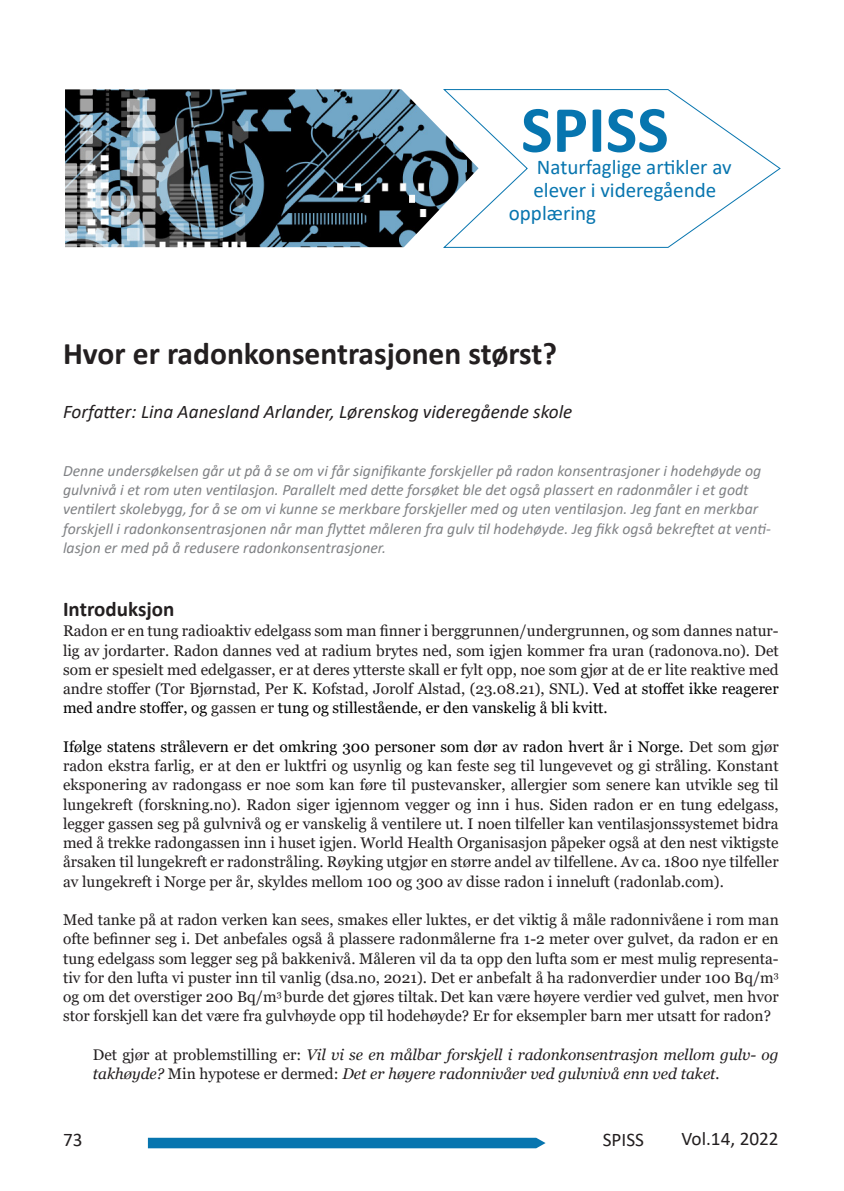
<style>
.page{position:relative;width:844px;height:1191px;background:#fff}
.page>*{position:absolute;margin:0;border:0;box-sizing:border-box;transform-origin:0 0}
.t1{font:700 66.5px "Calibri";color:#0775af}
.Tittel{font:700 31.5px "Calibri";color:#231f20}
.t2{font:21px "Calibri";color:#0775af}
.Mellomtittel_1{font:700 21px "Calibri";color:#231f20}
.Forfatternavn{font:italic 19.25px "Calibri";color:#231f20}
.t3{font:19.25px "Calibri";color:#231f20}
.Ingress{font:italic 15.75px/19.2px "Calibri";color:#808285}
.Brødtekst_1{font:15.4px/19.2px "Georgia";color:#231f20;text-align:justify}
.Brødtekst_1-2{font:italic 15.4px/19.2px "Georgia";color:#231f20}
.s1{color:#000}
.s2{font-style:normal}
</style>
<div class="page">
<svg style="left:148px;top:1137px;width:397px;height:11px;background:#1a7fb5"></svg>
<img style="left:65px;top:89px;width:377px;height:158px">
<svg style="left:442px;top:89px;width:339px;height:159px"></svg>
<p class="t1" style="left:521px;top:83px;width:149px">SPISS</p>
<p class="t2" style="left:536px;top:153px;width:196px">Naturfaglige artikler av</p>
<p class="t2" style="left:533px;top:176px;width:184px">elever i videregående</p>
<p class="t2" style="left:508px;top:198px;width:89px">opplæring</p>
<p class="Tittel" style="left:63px;top:331px;width:495px">Hvor er radonkonsentrasjonen størst?</p>
<p class="Forfatternavn" style="left:63px;top:398px;width:510px">Forfatter: Lina Aanesland Arlander, Lørenskog videregående skole</p>
<p class="Ingress" style="left:63px;top:460px;width:709px">Denne undersøkelsen går ut på å se om vi får signifikante forskjeller på radon konsentrasjoner i hodehøyde og gulvnivå i et rom uten ventilasjon. Parallelt med dette forsøket ble det også plassert en radonmåler i et godt ventilert skolebygg, for å se om vi kunne se merkbare forskjeller med og uten ventilasjon. Jeg fant en merkbar forskjell i radonkonsentrasjonen når man flyttet måleren fra gulv til hodehøyde. Jeg fikk også bekreftet at venti&shy;lasjon er med på å redusere radonkonsentrasjoner.</p>
<p class="Mellomtittel_1" style="left:63px;top:594px;width:113px">Introduksjon</p>
<p class="Brødtekst_1" style="left:63px;top:621px;width:717px">Radon er en tung radioaktiv edelgass som man finner i berggrunnen/undergrunnen, og som dannes natur&shy;lig av jordarter. Radon dannes ved at radium brytes ned, som igjen kommer fra uran (radonova.no). Det som er spesielt med edelgasser, er at deres ytterste skall er fylt opp, noe som gjør at de er lite reaktive med andre stoffer (Tor Bjørnstad, Per K. Kofstad, Jorolf Alstad, (23.08.21), SNL). <span class="s1">Ved at stoffet ikke reagerer med andre stoffer, og</span> gassen er <span class="s1">tung og stillestående, er den vanskelig å bli kvitt.</span></p>
<p class="Brødtekst_1" style="left:63px;top:737px;width:717px"><span class="s1">Ifølge statens strålevern er det omkring 300 personer som dør av radon hvert år i Norge.</span> Det som gjør radon ekstra farlig, er at den er luktfri og usynlig og kan feste seg til lungevevet og gi stråling. Konstant eksponering av radongass er noe som kan føre til pustevansker, allergier som senere kan utvikle seg til lungekreft (forskning.no). Radon siger igjennom vegger og inn i hus. Siden radon er en tung edelgass, legger gassen seg på gulvnivå og er vanskelig å ventilere ut. I noen tilfeller kan ventilasjonssystemet bidra med å trekke radongassen inn i huset igjen. World Health Organisasjon påpeker også at den nest viktigste årsaken til lungekreft er radonstråling. Røyking utgjør en større andel av tilfellene. Av ca. 1800 nye tilfeller av lungekreft i Norge per år, skyldes mellom 100 og 300 av disse radon i inneluft (radonlab.com).</p>
<p class="Brødtekst_1" style="left:63px;top:910px;width:717px">Med tanke på at radon verken kan sees, smakes eller luktes, er det viktig å måle radonnivåene i rom man ofte befinner seg i. Det anbefales også å plassere radonmålerne fra 1-2 meter over gulvet, da radon er en tung edelgass som legger seg på bakkenivå. Måleren vil da ta opp den lufta som er mest mulig representa&shy;tiv for den lufta vi puster inn til vanlig (dsa.no, 2021). Det er anbefalt å ha radonverdier under 100 Bq/m<sup>3 </sup>og om det overstiger 200 Bq/m<sup>3</sup> burde det gjøres tiltak.Det kan være høyere verdier ved gulvet, men hvor stor forskjell kan det være fra gulvhøyde opp til hodehøyde? Er for eksempler barn mer utsatt for radon?</p>
<p class="Brødtekst_1-2" style="left:93px;top:1045px;width:687px"><span class="s2">Det gjør at problemstilling er:</span> Vil vi se en målbar forskjell i radonkonsentrasjon mellom gulv- og takhøyde? <span class="s2">Min hypotese er dermed:</span> Det er høyere radonnivåer ved gulvnivå enn ved taket.</p>
<p class="t3" style="left:63px;top:1126px;width:21px">73</p>
<p class="t3" style="left:602px;top:1126px;width:43px">SPISS</p>
<p class="t3" style="left:681px;top:1125px;width:99px">Vol.14, 2022</p>
</div>
